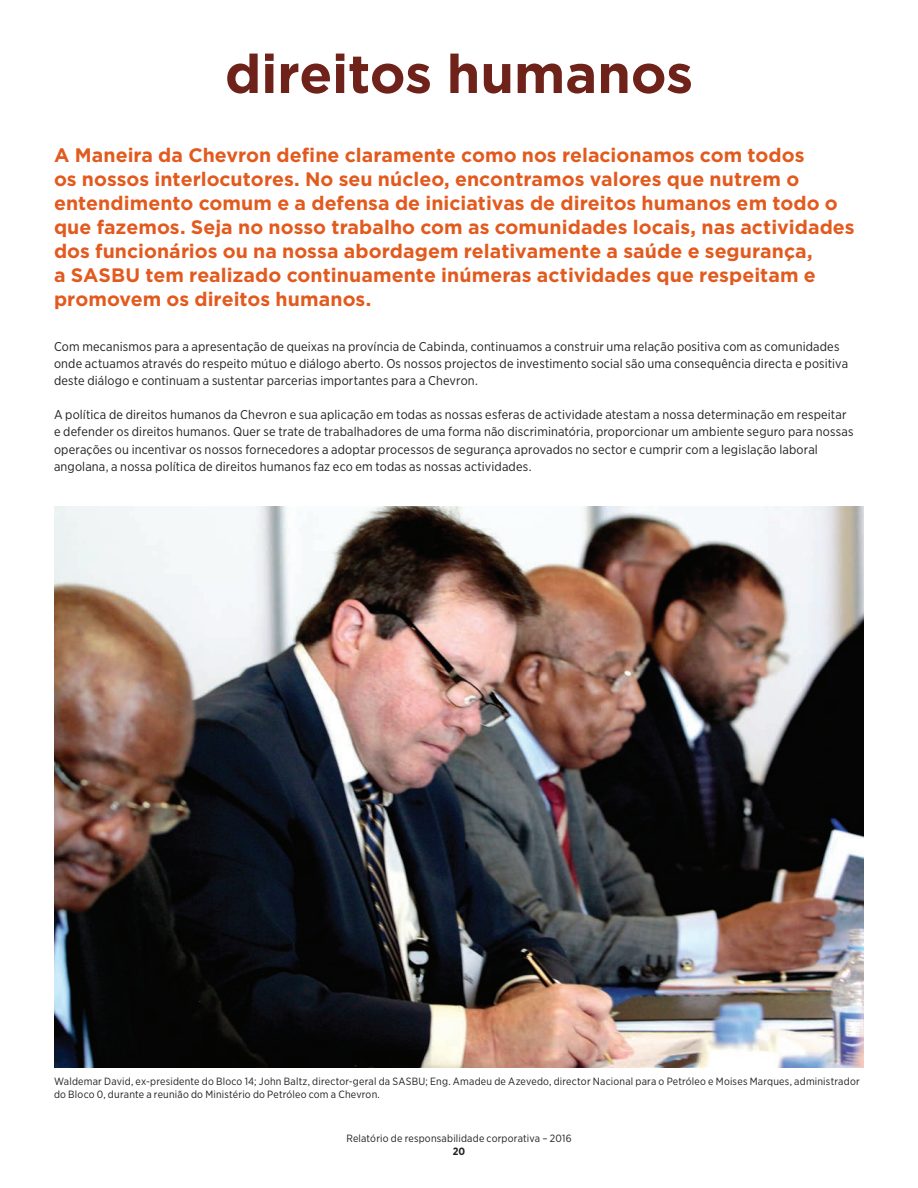
<style>
.page{position:relative;width:918px;height:1188px;background:#fff}
.page>*{position:absolute;margin:0;border:0;box-sizing:border-box;transform-origin:0 0}
.Headline-2_-_36pt_Bo{font:700 54px "Gotham";letter-spacing:-.005em;color:#6e2219}
.Lead-in_copy_-_13pt{font:700 19.5px/24px "Gotham";letter-spacing:.005em;color:#e25a1e}
.Body_Text_-_8_5pt_Na{font:12.75px/17.2px "Gotham Narrow";letter-spacing:.015em;color:#231f20}
.Caption_-_7pt_Narrow{font:10.5px/12.8px "Gotham Narrow";letter-spacing:.02em;color:#231f20}
.Running_Footer_-_7pt{font:10.5px "Gotham Narrow";letter-spacing:.015em;color:#231f20}
.Running_Footer_-_7pt-2{font:700 10.5px "Gotham Narrow";color:#231f20}
</style>
<div class="page">
<img style="left:54px;top:507px;width:810px;height:561px">
<p class="Headline-2_-_36pt_Bo" style="left:225px;top:38px;width:470px">direitos humanos</p>
<p class="Lead-in_copy_-_13pt" style="left:54px;top:143px;width:802px">A Maneira da Chevron define claramente como nos relacionamos com todos<br>os nossos interlocutores. No seu núcleo, encontramos valores que nutrem o entendimento comum e a defensa de iniciativas de direitos humanos em todo o que fazemos. Seja no nosso trabalho com as comunidades locais, nas actividades dos funcionários ou na nossa abordagem relativamente a saúde e segurança,<br>a SASBU tem realizado continuamente inúmeras actividades que respeitam e promovem os direitos humanos.</p>
<p class="Body_Text_-_8_5pt_Na" style="left:54px;top:338px;width:796px">Com mecanismos para a apresentação de queixas na província de Cabinda, continuamos a construir uma relação positiva com as comunidades onde actuamos através do respeito mútuo e diálogo aberto. Os nossos projectos de investimento social são uma consequência directa e positiva deste diálogo e continuam a sustentar parcerias importantes para a Chevron.</p>
<p class="Body_Text_-_8_5pt_Na" style="left:54px;top:406px;width:801px">A política de direitos humanos da Chevron e sua aplicação em todas as nossas esferas de actividade atestam a nossa determinação em respeitar e defender os direitos humanos. Quer se trate de trabalhadores de uma forma não discriminatória, proporcionar um ambiente seguro para nossas operações ou incentivar os nossos fornecedores a adoptar processos de segurança aprovados no sector e cumprir com a legislação laboral angolana, a nossa política de direitos humanos faz eco em todas as nossas actividades.</p>
<p class="Caption_-_7pt_Narrow" style="left:54px;top:1075px;width:807px">Waldemar David, ex-presidente do Bloco 14; John Baltz, director-geral da SASBU; Eng. Amadeu de Azevedo, director Nacional para o Petróleo e Moises Marques, administrador do Bloco 0, durante a reunião do Ministério do Petróleo com a Chevron.</p>
<p class="Running_Footer_-_7pt" style="left:346px;top:1132px;width:227px">Relatório de responsabilidade corporativa – 2016</p>
<p class="Running_Footer_-_7pt-2" style="left:453px;top:1145px;width:14px">20</p>
</div>
